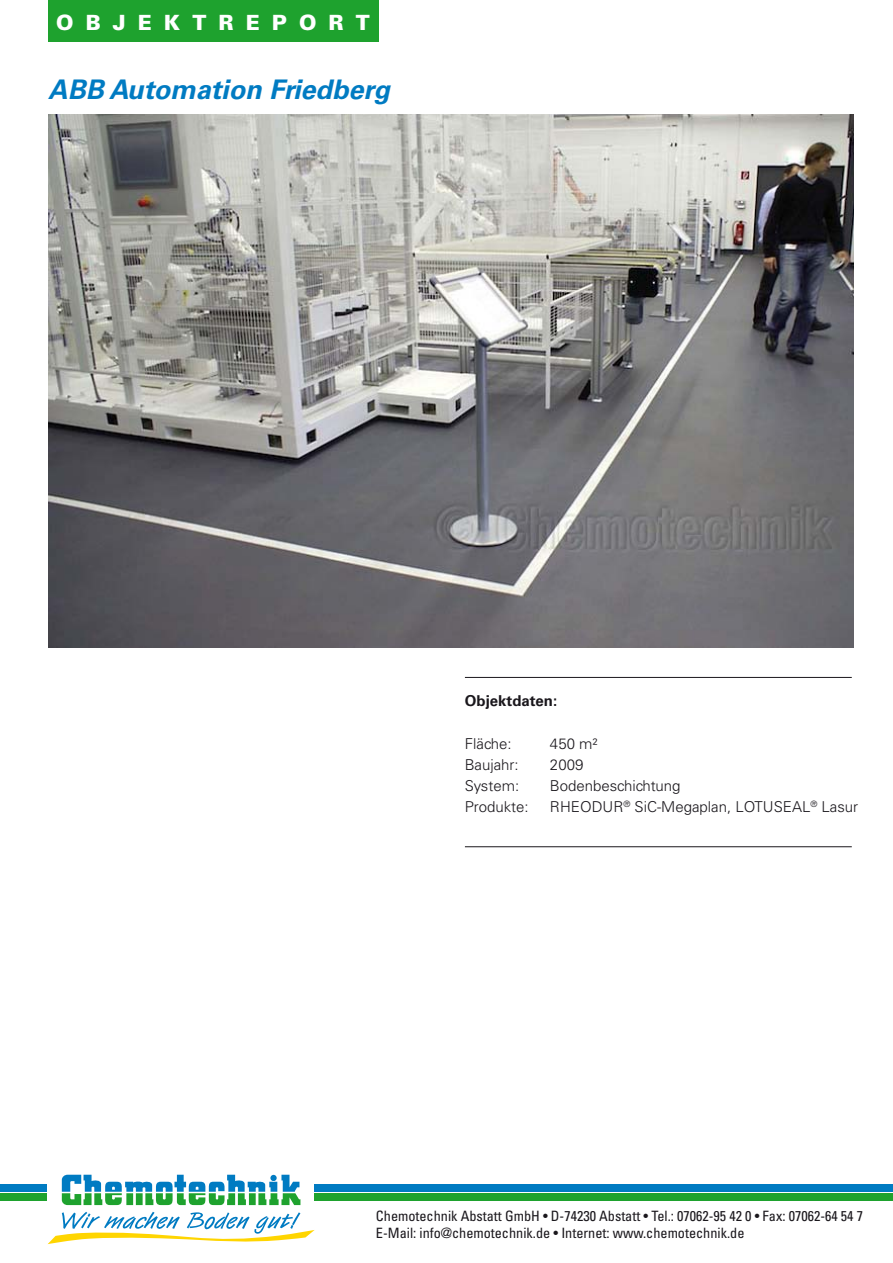
<style>
.page{position:relative;width:893px;height:1263px;background:#fff}
.page>*{position:absolute;margin:0;border:0;box-sizing:border-box;transform-origin:0 0}
.t1{font:italic 700 27px "Univers LT";color:#007bc2}
.t2{font:900 21px "Univers LT";letter-spacing:.575em;color:#fff}
.t3{font:300 15px "Univers LT";color:#1a171c}
.t4{font:700 15px "Univers LT";color:#1a171c}
.t5{font:condensed 14.25px/17.1px "Univers LT";color:#1a171c}
</style>
<div class="page">
<div style="left:0;top:1184px;width:47px;height:7px;background:#007bc2"></div>
<div style="left:0;top:1193px;width:47px;height:8px;background:#1ea22e"></div>
<div style="left:315px;top:1184px;width:578px;height:7px;background:#007bc2"></div>
<div style="left:315px;top:1193px;width:578px;height:8px;background:#1ea22e"></div>
<svg style="left:62px;top:1175px;width:238px;height:30px"></svg>
<svg style="left:48px;top:1212px;width:267px;height:32px"></svg>
<div style="left:48px;top:1px;width:330px;height:41px;background:#1ea22e"></div>
<img style="left:48px;top:115px;width:806px;height:532px">
<hr style="left:465px;top:677px;width:387px;height:1px;background:#1a171c">
<hr style="left:465px;top:846px;width:387px;height:1px;background:#1a171c">
<h2 class="t2" style="left:56px;top:9px;width:315px">OBJEKTREPORT</h2>
<h1 class="t1" style="left:48px;top:74px;width:343px">ABB Automation Friedberg</h1>
<p class="t4" style="left:465px;top:692px;width:94px">Objektdaten:</p>
<p class="t3" style="left:465px;top:734px;width:48px">Fläche:</p>
<p class="t3" style="left:550px;top:734px;width:49px">450 m²</p>
<p class="t3" style="left:465px;top:755px;width:55px">Baujahr:</p>
<p class="t3" style="left:550px;top:755px;width:35px">2009</p>
<p class="t3" style="left:465px;top:777px;width:56px">System:</p>
<p class="t3" style="left:550px;top:777px;width:132px">Bodenbeschichtung</p>
<p class="t3" style="left:465px;top:798px;width:65px">Produkte:</p>
<p class="t3" style="left:550px;top:798px;width:310px">RHEODUR<sup>®</sup> SiC-Megaplan, LOTUSEAL<sup>®</sup> Lasur</p>
<p class="t5" style="left:376px;top:1207px;width:489px">Chemotechnik Abstatt GmbH • D-74230 Abstatt • Tel.: 07062-95 42 0 • Fax: 07062-64 54 7<br>E-Mail: info@chemotechnik.de • Internet: www.chemotechnik.de</p>
</div>
